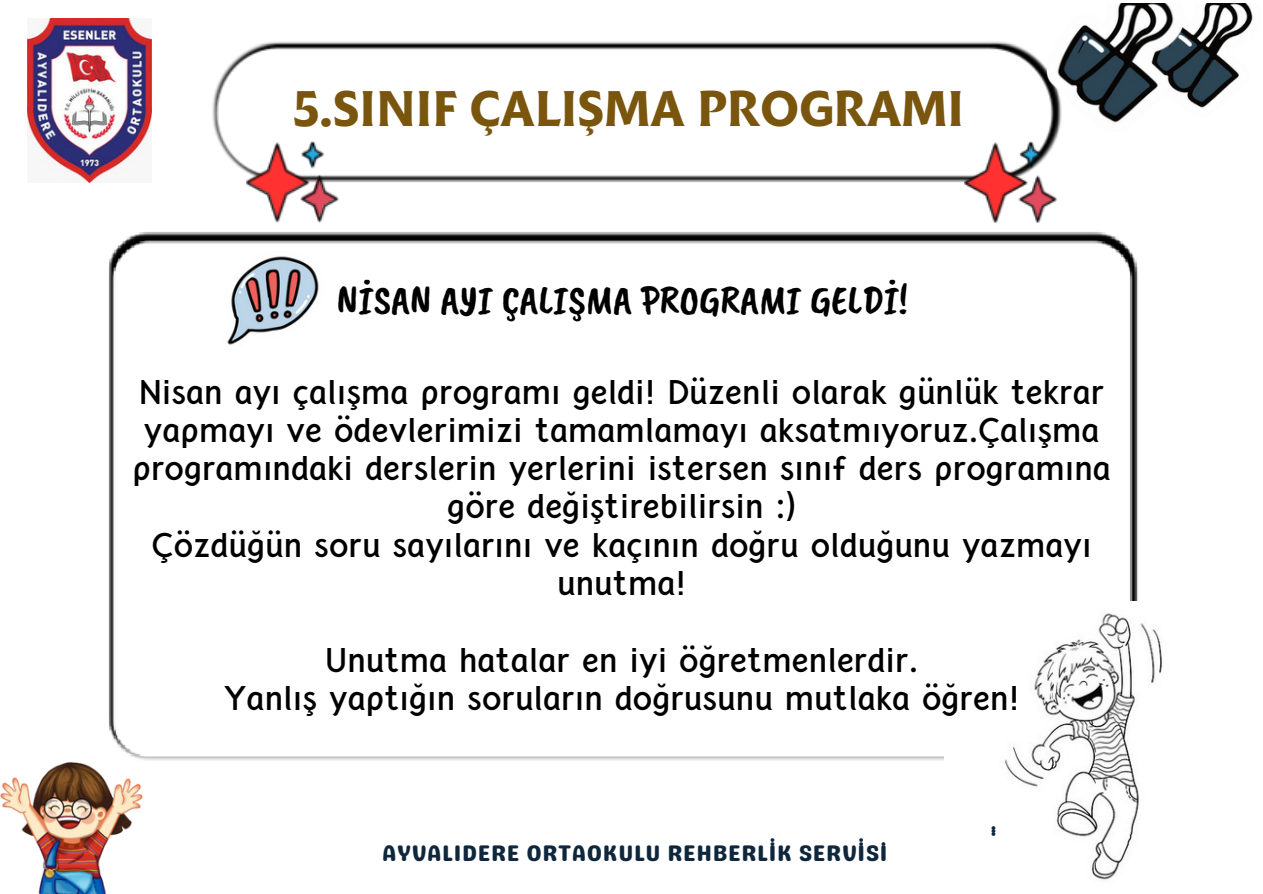
<style>
.page{position:relative;width:1263px;height:894px;background:#fff}
.page>*{position:absolute;margin:0;border:0;box-sizing:border-box;transform-origin:0 0}
.t1{font:700 48.3px "Malik";color:#79550e}
.t2{font:40.5px "Caveat Brush";color:#000}
.t3{font:700 30px/38.2px "Crusoe Text";color:#000;text-align:center}
.t4{font:22.5px "Genty Sans";letter-spacing:.025em;color:#0e273d}
</style>
<div class="page">
<img style="left:1184px;top:4px;width:69px;height:104px">
<img style="left:212px;top:41px;width:847px;height:140px">
<img style="left:246px;top:141px;width:93px;height:81px">
<img style="left:964px;top:141px;width:94px;height:82px">
<img style="left:0;top:762px;width:143px;height:130px">
<img style="left:108px;top:232px;width:1030px;height:529px">
<img style="left:944px;top:601px;width:218px;height:279px">
<img style="left:223px;top:251px;width:100px;height:98px">
<img style="left:27px;top:19px;width:125px;height:163px">
<img style="left:1048px;top:4px;width:136px;height:128px">
<h3 class="t1" style="left:292px;top:89px;width:673px">5.SINIF ÇALIŞMA PROGRAMI</h3>
<h2 class="t2" style="left:337px;top:274px;width:573px">NİSAN AYI ÇALIŞMA PROGRAMI GELDİ!</h2>
<p class="t3" style="left:132px;top:375px;width:980px">Nisan ayı çalışma programı geldi! Düzenli olarak günlük tekrar yapmayı ve ödevlerimizi tamamlamayı aksatmıyoruz.Çalışma programındaki derslerin yerlerini istersen sınıf ders programına göre değiştirebilirsin :)<br>Çözdüğün soru sayılarını ve kaçının doğru olduğunu yazmayı unutma!</p>
<p class="t3" style="left:224px;top:643px;width:797px">Unutma hatalar en iyi öğretmenlerdir.<br>Yanlış yaptığın soruların doğrusunu mutlaka öğren!</p>
<p class="t4" style="left:382px;top:839px;width:503px">AYVALIDERE ORTAOKULU REHBERLİ̇ K SERVİ̇Sİ</p>
<h3 class="t4" style="left:996px;top:826px;width:3px">̇̇̇</h3>
</div>
